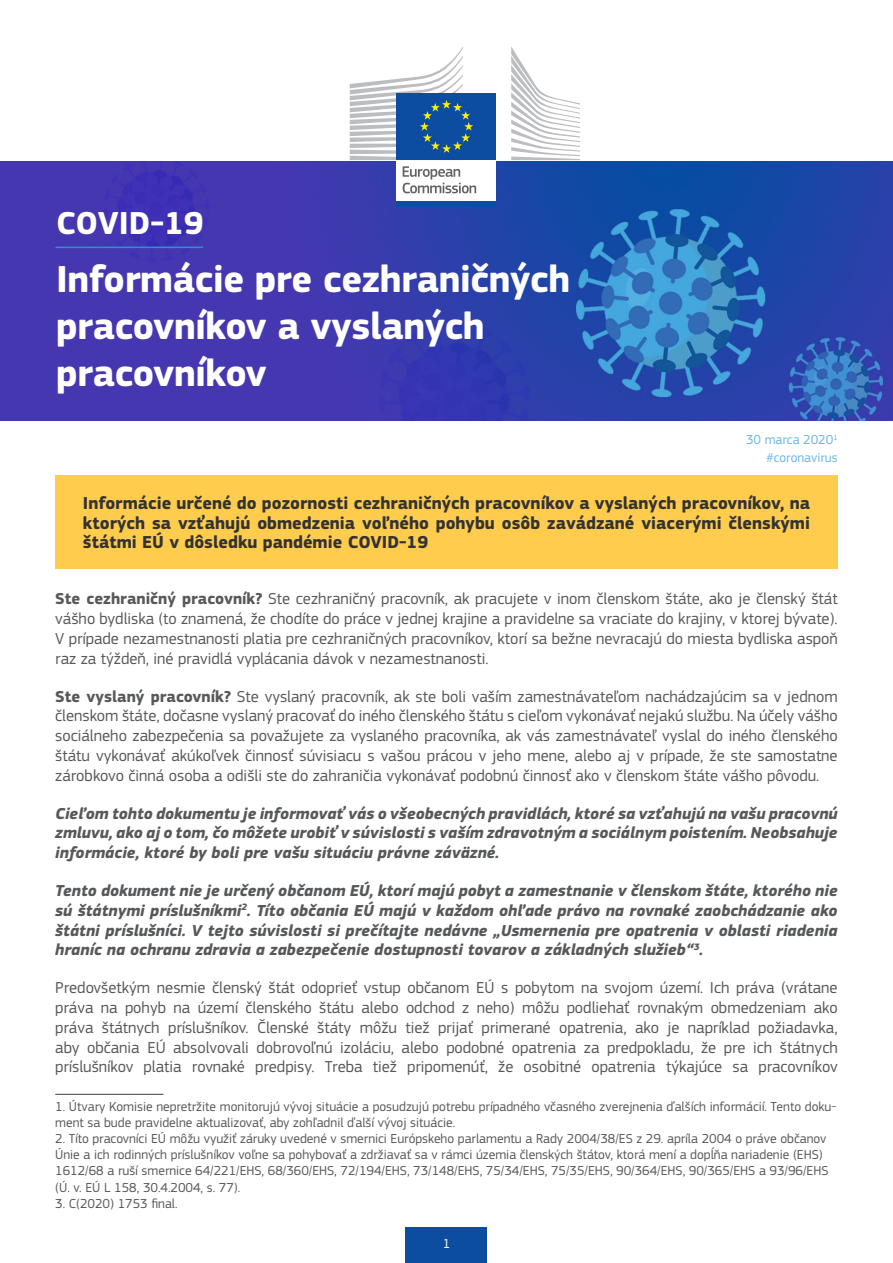
<style>
.page{position:relative;width:893px;height:1263px;background:#fff}
.page>*{position:absolute;margin:0;border:0;box-sizing:border-box;transform-origin:0 0}
.TITLE_H1{font:700 39px/46.8px "EC Square Sans Pro";letter-spacing:-.01em;color:#fff}
.TITLE_H1-2{font:700 33px "EC Square Sans Pro";color:#fff}
.t1{font:700 18px/19.8px "EC Square Sans Pro";color:#333;text-align:justify}
.Normal__Web{font:16.5px/19.8px "EC Square Sans Pro";color:#57585a;text-align:justify}
.Normal__Web-2{font:italic 700 16.5px/19.8px "EC Square Sans Pro";color:#57585a;text-align:justify}
.Footnote_text{font:13.5px/16.2px "EC Square Sans Pro";color:#57585a}
.Paragraph_Style_2{font:13.5px "EC Square Sans Pro";color:#6cb5e4}
.hashtag{font:13.5px "EC Square Sans Pro";color:#6cb5e4}
.t2{font:13.5px "EC Square Sans Pro";color:#fff}
.s1{font-weight:700}
</style>
<div class="page">
<div style="left:406px;top:1228px;width:81px;height:35px;background:#0d4da1"></div>
<img style="left:0;top:161px;width:893px;height:260px">
<div style="left:397px;top:158px;width:99px;height:44px;background:#fff"></div>
<svg style="left:403px;top:166px;width:73px;height:27px"></svg>
<div style="left:397px;top:201px;width:99px;height:6px;background:#0d4da1"></div>
<svg style="left:511px;top:47px;width:69px;height:113px"></svg>
<div style="left:397px;top:94px;width:99px;height:66px;background:#0d4da1"></div>
<svg style="left:350px;top:47px;width:123px;height:113px"></svg>
<hr style="left:55px;top:1094px;width:108px;height:1px;background:#3e3e3f">
<div style="left:55px;top:475px;width:783px;height:94px;background:#ffcc4d"></div>
<hr style="left:56px;top:247px;width:147px;height:1px;background:#2495d2">
<p class="TITLE_H1-2" style="left:56px;top:203px;width:149px">COVID-19</p>
<p class="TITLE_H1" style="left:56px;top:257px;width:516px">Informácie pre cezhraničných pracovníkov a vyslaných pracovníkov</p>
<p class="Paragraph_Style_2" style="left:746px;top:432px;width:93px">30 marca 2020<sup>1</sup></p>
<p class="hashtag" style="left:766px;top:450px;width:73px">#coronavirus</p>
<p class="t1" style="left:83px;top:494px;width:729px">Informácie určené do pozornosti cezhraničných pracovníkov a vyslaných pracovníkov, na ktorých sa vzťahujú obmedzenia voľného pohybu osôb zavádzané viacerými členskými štátmi EÚ v dôsledku pandémie COVID-19</p>
<p class="Normal__Web" style="left:55px;top:589px;width:784px"><span class="s1">Ste cezhraničný pracovník?</span> Ste cezhraničný pracovník, ak pracujete v inom členskom štáte, ako je členský štát vášho bydliska (to znamená, že chodíte do práce v jednej krajine a pravidelne sa vraciate do krajiny, v ktorej bývate).<br>V prípade nezamestnanosti platia pre cezhraničných pracovníkov, ktorí sa bežne nevracajú do miesta bydliska aspoň raz za týždeň, iné pravidlá vyplácania dávok v nezamestnanosti.</p>
<p class="Normal__Web" style="left:55px;top:686px;width:784px"><span class="s1">Ste vyslaný pracovník?</span> Ste vyslaný pracovník, ak ste boli vaším zamestnávateľom nachádzajúcim sa v jednom členskom štáte, dočasne vyslaný pracovať do iného členského štátu s cieľom vykonávať nejakú službu. Na účely vášho sociálneho zabezpečenia sa považujete za vyslaného pracovníka, ak vás zamestnávateľ vyslal do iného členského štátu vykonávať akúkoľvek činnosť súvisiacu s vašou prácou v jeho mene, alebo aj v prípade, že ste samostatne zárobkovo činná osoba a odišli ste do zahraničia vykonávať podobnú činnosť ako v členskom štáte vášho pôvodu.</p>
<p class="Normal__Web-2" style="left:55px;top:804px;width:784px">Cieľom tohto dokumentu je informovať vás o všeobecných pravidlách, ktoré sa vzťahujú na vašu pracovnú zmluvu, ako aj o tom, čo môžete urobiť v súvislosti s vaším zdravotným a sociálnym poistením. Neobsahuje informácie, ktoré by boli pre vašu situáciu právne záväzné.</p>
<p class="Normal__Web-2" style="left:55px;top:881px;width:784px">Tento dokument nie je určený občanom EÚ, ktorí majú pobyt a zamestnanie v členskom štáte, ktorého nie sú štátnymi príslušníkmi<sup>2</sup>. Títo občania EÚ majú v každom ohľade právo na rovnaké zaobchádzanie ako štátni príslušníci. V tejto súvislosti si prečítajte nedávne „Usmernenia pre opatrenia v oblasti riadenia hraníc na ochranu zdravia a zabezpečenie dostupnosti tovarov a základných služieb“<sup>3</sup>.</p>
<p class="Normal__Web" style="left:55px;top:978px;width:784px">Predovšetkým nesmie členský štát odoprieť vstup občanom EÚ s pobytom na svojom území. Ich práva (vrátane práva na pohyb na území členského štátu alebo odchod z neho) môžu podliehať rovnakým obmedzeniam ako práva štátnych príslušníkov. Členské štáty môžu tiež prijať primerané opatrenia, ako je napríklad požiadavka, aby občania EÚ absolvovali dobrovoľnú izoláciu, alebo podobné opatrenia za predpokladu, že pre ich štátnych príslušníkov platia rovnaké predpisy. Treba tiež pripomenúť, že osobitné opatrenia týkajúce sa pracovníkov</p>
<p class="Footnote_text" style="left:55px;top:1098px;width:783px">1. Útvary Komisie nepretržite monitorujú vývoj situácie a posudzujú potrebu prípadného včasného zverejnenia ďalších informácií. Tento doku&shy;ment sa bude pravidelne aktualizovať, aby zohľadnil ďalší vývoj situácie.</p>
<p class="Footnote_text" style="left:55px;top:1130px;width:775px">2. Títo pracovníci EÚ môžu využiť záruky uvedené v smernici Európskeho parlamentu a Rady 2004/38/ES z 29. apríla 2004 o práve občanov Únie a ich rodinných príslušníkov voľne sa pohybovať a zdržiavať sa v rámci územia členských štátov, ktorá mení a dopĺňa nariadenie (EHS)<br>1612/68 a ruší smernice 64/221/EHS, 68/360/EHS, 72/194/EHS, 73/148/EHS, 75/34/EHS, 75/35/EHS, 90/364/EHS, 90/365/EHS a 93/96/EHS (Ú. v. EÚ L 158, 30.4.2004, s. 77).</p>
<p class="Footnote_text" style="left:55px;top:1195px;width:124px">3. C(2020) 1753 final.</p>
<p class="t2" style="left:443px;top:1235px;width:9px">1</p>
</div>
